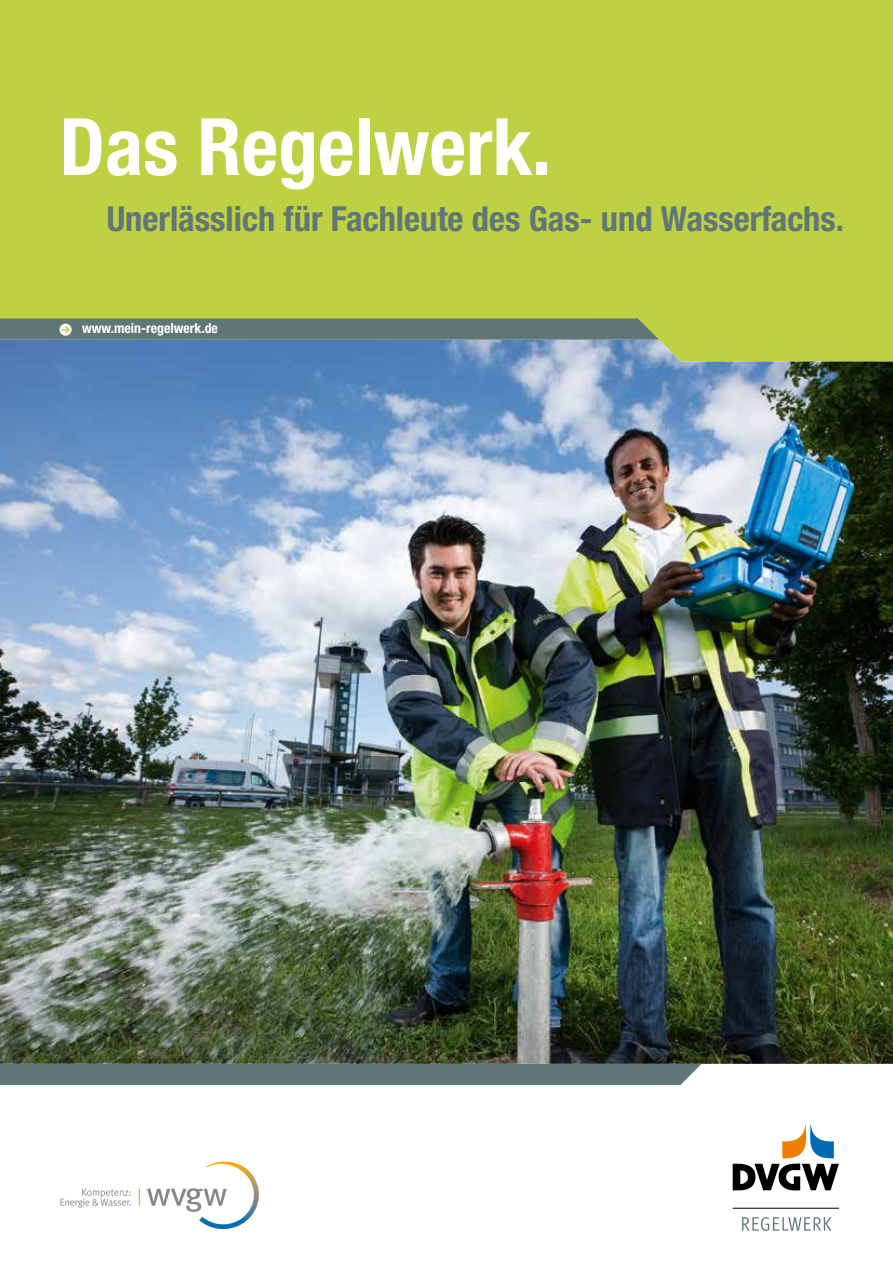
<style>
.page{position:relative;width:893px;height:1263px;background:#fff}
.page>*{position:absolute;margin:0;border:0;box-sizing:border-box;transform-origin:0 0}
.t1{font:700 condensed 79.35px "Helvetica Neue LT Std";color:#fff}
.t2{font:700 condensed 34.5px "Helvetica Neue LT Std";color:#607677}
.t3{font:700 condensed 13.8px "Helvetica Neue LT Pro";color:#fff}
</style>
<div class="page">
<div style="left:0;top:0;width:893px;height:370px;background:#bdd142"></div>
<div style="left:0;top:1064px;width:701px;height:21px;background:#607677"></div>
<svg style="left:0;top:318px;width:659px;height:22px;background:#667c76"></svg>
<svg style="left:733px;top:1125px;width:106px;height:66px"></svg>
<hr style="left:733px;top:1208px;width:106px;height:1px;background:#000">
<svg style="left:742px;top:1217px;width:90px;height:14px"></svg>
<svg style="left:147px;top:1161px;width:112px;height:69px"></svg>
<svg style="left:139px;top:1189px;width:1px;height:17px"></svg>
<svg style="left:60px;top:1189px;width:71px;height:18px"></svg>
<img style="left:0;top:340px;width:893px;height:724px">
<h1 class="t1" style="left:60px;top:99px;width:493px">Das Regelwerk.</h1>
<p class="t2" style="left:107px;top:198px;width:739px">Unerlässlich für Fachleute des Gas- und Wasserfachs.</p>
<p class="t3" style="left:82px;top:320px;width:137px">www.mein-regelwerk.de</p>
</div>
